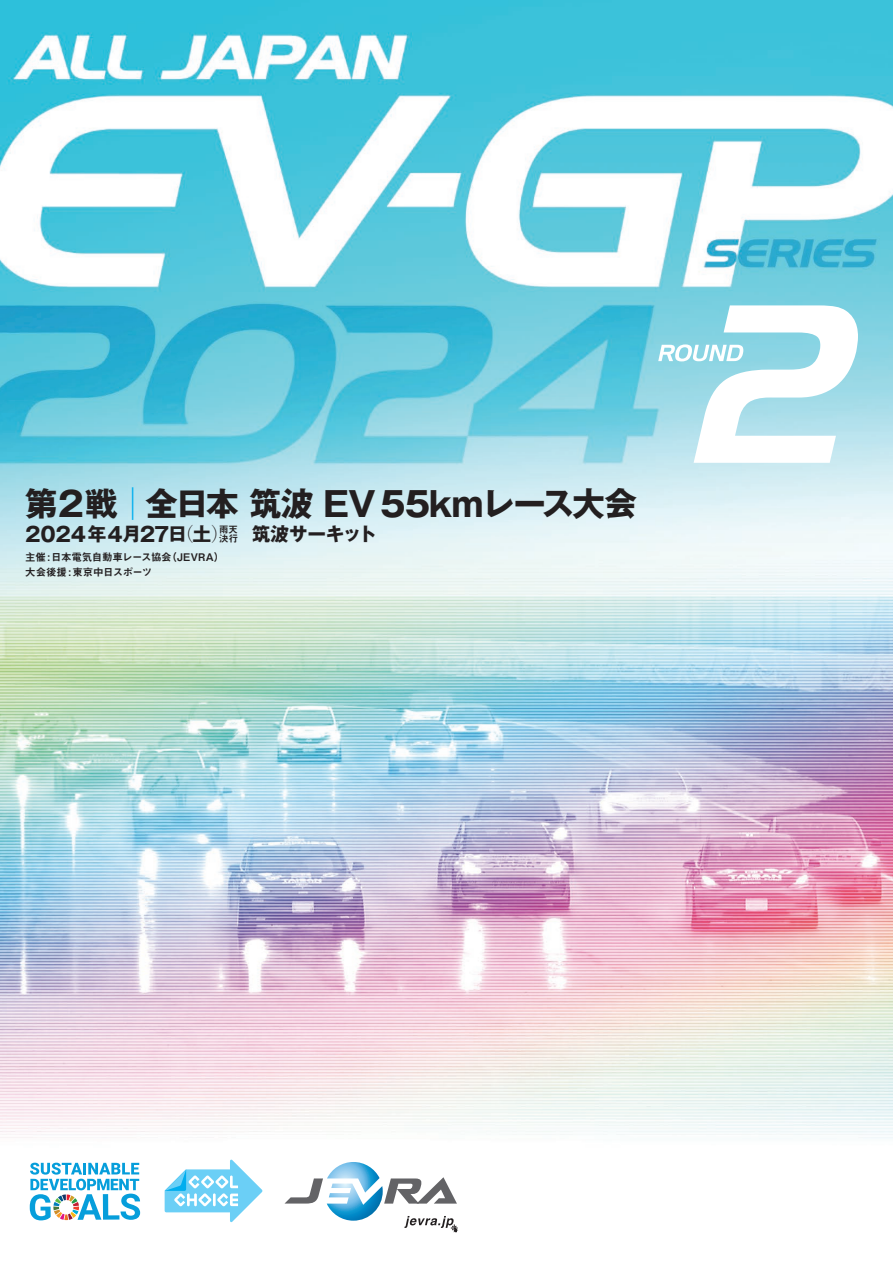
<style>
.page{position:relative;width:893px;height:1263px;background:#fff}
.page>*{position:absolute;margin:0;border:0;box-sizing:border-box;transform-origin:0 0}
.t1{font:italic 223.5px "Hanzel";color:#fff}
.t2{font:700 32.7px "Gothic MB101 Pro";letter-spacing:-.045em;color:#231f20}
.t3{font:700 20.25px "Gothic MB101 Pro";letter-spacing:-.01em;color:#231f20}
.t4{font:700 18.75px "Gothic MB101 Pro";letter-spacing:-.02em;color:#231f20}
.t5{font:10.5px/15px "Midashi Go Pro MB31";letter-spacing:-.025em;color:#231f20}
.s1{font-size:34.2px}
.s2{color:#00aeef}
.s3{font-size:18.75px}
.s4{font-family:"Ryumin Pro";font-weight:300;font-size:18.75px}
.s5{font-family:"Midashi Go Pro MB31";font-weight:400;font-size:9.3px}
</style>
<div class="page">
<img style="left:0;top:0;width:893px;height:1233px">
<svg style="left:165px;top:1160px;width:97px;height:62px"></svg>
<svg style="left:30px;top:1163px;width:110px;height:57px"></svg>
<svg style="left:281px;top:1158px;width:179px;height:74px"></svg>
<svg style="left:658px;top:344px;width:85px;height:17px"></svg>
<h2 class="t2" style="left:25px;top:477px;width:613px">第<span class="s1">2</span>戦<span class="s2">│</span>全日本 筑波 <span class="s1">EV 55km</span>レース大会</h2>
<h3 class="t3" style="left:25px;top:517px;width:214px">2024<span class="s3">年</span>4<span class="s3">月</span>27<span class="s3">日</span><span class="s4">（</span><span class="s3">土</span><span class="s4">）</span><sup>雨天</sup></h3>
<h3 class="t4" style="left:219px;top:519px;width:159px"><span class="s5">決行</span> 筑波サーキット</h3>
<p class="t5" style="left:25px;top:548px;width:201px">主催 :日本電気自動車レース協会（JEVRA）大会後援:東京中日スポーツ</p>
<h1 class="t1" style="left:687px;top:252px;width:149px">2</h1>
</div>
